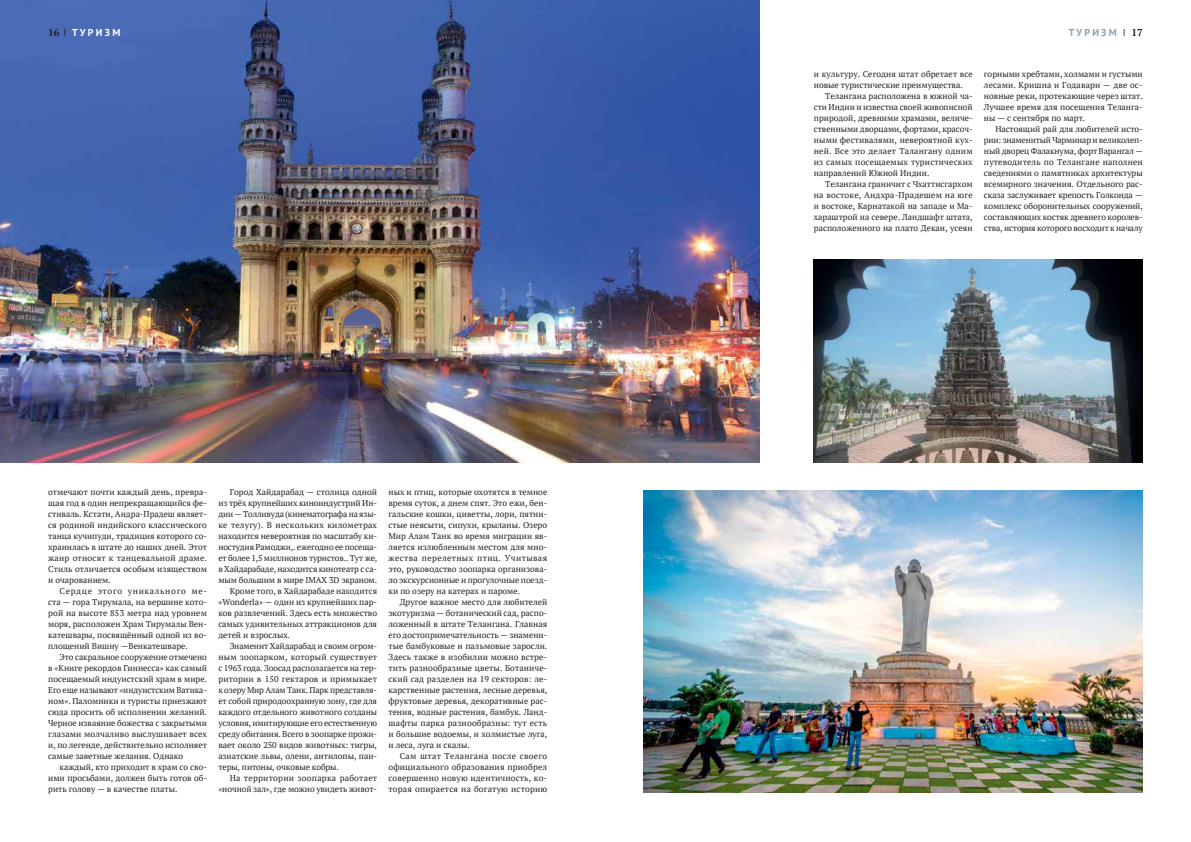
<style>
.page{position:relative;width:1191px;height:842px;background:#fff}
.page>*{position:absolute;margin:0;border:0;box-sizing:border-box;transform-origin:0 0}
.t1{font:700 10px "PT Sans";letter-spacing:.23em;color:#8da0aa}
.t2{font:700 10px "PT Sans";letter-spacing:.23em;color:#fff}
.t3{font:8.5px/11px "PT Serif";color:#231f20;text-align:justify}
.t4{font:8.5px "PT Serif";letter-spacing:.02em;color:#231f20}
.t5{font:8.5px "PT Serif";letter-spacing:-.02em;color:#231f20}
.t6{font:8.5px "PT Serif";letter-spacing:.025em;color:#231f20}
.t7{font:8.5px "PT Serif";letter-spacing:.03em;color:#231f20}
.s1{font-family:"PT Serif";color:#231f20}
.s2{font-weight:400;font-stretch:condensed;color:#231f20}
</style>
<div class="page">
<img style="left:0;top:0;width:760px;height:462px">
<img style="left:643px;top:491px;width:499px;height:301px">
<img style="left:814px;top:260px;width:328px;height:202px">
<p class="t2" style="left:48px;top:26px;width:74px"><span class="s1">16</span> <span class="s2">I</span> ТУРИЗМ</p>
<p class="t3" style="left:48px;top:486px;width:160px">отмечают почти каждый день, превра&shy;щая год в один непрекращающийся фе&shy;стиваль. Кстати, Андра-Прадеш являет&shy;ся родиной индийского классического танца кучипуди, традиция которого со&shy;хранилась в штате до наших дней. Этот жанр относят к танцевальной драме.<br>Стиль отличается особым изяществом и очарованием.</p>
<p class="t3" style="left:48px;top:585px;width:160px;text-indent:11px">Сердце этого уникального ме&shy;ста — гора Тирумала, на вершине кото&shy;рой на высоте 853 метра над уровнем моря, расположен Храм Тирумалы Вен&shy;катешвары, посвящённый одной из во&shy;площений Вишну —Венкатешваре.</p>
<p class="t3" style="left:48px;top:651px;width:160px;text-indent:11px">Это сакральное сооружение отмечено в «Книге рекордов Гиннесса» как самый посещаемый индуистский храм в мире.<br>Его еще называют «индуистским Ватика&shy;ном». Паломники и туристы приезжают сюда просить об исполнении желаний.<br>Черное изваяние божества с закрытыми глазами молчаливо выслушивает всех и, по легенде, действительно исполняет самые заветные желания. Однако</p>
<p class="t3" style="left:48px;top:761px;width:160px;text-indent:11px">каждый, кто приходит в храм со сво&shy;ими просьбами, должен быть готов об&shy;рить голову — в качестве платы.</p>
<p class="t3" style="left:230px;top:486px;width:149px">Город Хайдарабад — столица одной</p>
<p class="t3" style="left:218px;top:497px;width:160px">из трёх крупнейших киноиндустрий Ин-</p>
<p class="t5" style="left:218px;top:508px;width:160px">дии — Толливуда (кинематографа на язы-</p>
<p class="t6" style="left:218px;top:519px;width:160px">ке телугу). В нескольких километрах</p>
<p class="t3" style="left:218px;top:530px;width:160px">находится невероятная по масштабу ки-</p>
<p class="t3" style="left:218px;top:541px;width:160px">ностудия Рамоджи,. ежегодно ее посеща-</p>
<p class="t3" style="left:218px;top:552px;width:160px">ет более 1,5 миллионов туристов.. Тут же,</p>
<p class="t3" style="left:218px;top:563px;width:160px">в Хайдарабаде, находится кинотеатр с са-</p>
<p class="t3" style="left:218px;top:574px;width:160px">мым большим в мире IMAX 3D экраном.</p>
<p class="t3" style="left:230px;top:585px;width:149px">Кроме того, в Хайдарабаде находится</p>
<p class="t3" style="left:218px;top:596px;width:160px">«Wonderla» — один из крупнейших пар-</p>
<p class="t3" style="left:218px;top:607px;width:160px">ков развлечений. Здесь есть множество</p>
<p class="t3" style="left:218px;top:618px;width:160px">самых удивительных аттракционов для</p>
<p class="t3" style="left:218px;top:629px;width:73px">детей и взрослых.</p>
<p class="t3" style="left:230px;top:640px;width:149px">Знаменит Хайдарабад и своим огром-</p>
<p class="t4" style="left:218px;top:651px;width:160px">ным зоопарком, который существует</p>
<p class="t3" style="left:218px;top:662px;width:160px">с 1963 года. Зоосад располагается на тер-</p>
<p class="t4" style="left:218px;top:673px;width:160px">ритории в 150 гектаров и примыкает</p>
<p class="t3" style="left:218px;top:684px;width:160px">к озеру Мир Алам Танк. Парк представля-</p>
<p class="t3" style="left:218px;top:695px;width:160px">ет собой природоохранную зону, где для</p>
<p class="t3" style="left:218px;top:706px;width:160px">каждого отдельного животного созданы</p>
<p class="t3" style="left:218px;top:717px;width:160px">условия, имитирующие его естественную</p>
<p class="t3" style="left:218px;top:728px;width:160px">среду обитания. Всего в зоопарке прожи-</p>
<p class="t3" style="left:218px;top:739px;width:160px">вает около 250 видов животных: тигры,</p>
<p class="t3" style="left:218px;top:750px;width:160px">азиатские львы, олени, антилопы, пан-</p>
<p class="t3" style="left:218px;top:761px;width:122px">теры, питоны, очковые кобры.</p>
<p class="t7" style="left:230px;top:772px;width:149px">На территории зоопарка работает</p>
<p class="t3" style="left:218px;top:783px;width:160px">«ночной зал», где можно увидеть живот-</p>
<p class="t3" style="left:388px;top:486px;width:160px">ных и птиц, которые охотятся в темное время суток, а днем спят. Это ежи, бен&shy;гальские кошки, циветты, лори, пятни&shy;стые неясыти, сипухи, крыланы. Озеро Мир Алам Танк во время миграции яв&shy;ляется излюбленным местом для мно&shy;жества перелетных птиц. Учитывая это, руководство зоопарка организова&shy;ло экскурсионные и прогулочные поезд&shy;ки по озеру на катерах и пароме.</p>
<p class="t3" style="left:388px;top:596px;width:160px;text-indent:11px">Другое важное место для любителей экотуризма — ботанический сад, распо&shy;ложенный в штате Телангана. Главная его достопримечательность — знамени&shy;тые бамбуковые и пальмовые заросли.<br>Здесь также в изобилии можно встре&shy;тить разнообразные цветы. Ботаниче&shy;ский сад разделен на 19 секторов: ле&shy;карственные растения, лесные деревья, фруктовые деревья, декоративные рас&shy;тения, водные растения, бамбук. Ланд&shy;шафты парка разнообразны: тут есть и большие водоемы, и холмистые луга, и леса, луга и скалы.</p>
<p class="t3" style="left:388px;top:750px;width:160px;text-indent:11px">Сам штат Телангана после своего официального образования приобрел совершенно новую идентичность, ко&shy;торая опирается на богатую историю</p>
<p class="t1" style="left:1068px;top:26px;width:75px">ТУРИЗМ <span class="s2">I</span> <span class="s1">17</span></p>
<p class="t3" style="left:814px;top:68px;width:160px">и культуру. Сегодня штат обретает все новые туристические преимущества.</p>
<p class="t3" style="left:814px;top:90px;width:160px;text-indent:11px">Телангана расположена в южной ча&shy;сти Индии и известна своей живописной природой, древними храмами, величе&shy;ственными дворцами, фортами, красоч&shy;ными фестивалями, невероятной кух&shy;ней. Все это делает Талангану одним из самых посещаемых туристических направлений Южной Индии.</p>
<p class="t3" style="left:814px;top:178px;width:160px;text-indent:11px">Телангана граничит с Чхаттисгархом на востоке, Андхра-Прадешем на юге и востоке, Карнатакой на западе и Ма&shy;хараштрой на севере. Ландшафт штата, расположенного на плато Декан, усеян</p>
<p class="t3" style="left:984px;top:68px;width:160px">горными хребтами, холмами и густыми лесами. Кришна и Годавари — две ос&shy;новные реки, протекающие через штат.<br>Лучшее время для посещения Теланга&shy;ны — с сентября по март.</p>
<p class="t3" style="left:984px;top:123px;width:160px;text-indent:11px">Настоящий рай для любителей исто&shy;рии: знаменитый Чарминар и великолеп&shy;ный дворец Фалакнума, форт Варангал — путеводитель по Телангане наполнен сведениями о памятниках архитектуры всемирного значения. Отдельного рас&shy;сказа заслуживает крепость Голконда — комплекс оборонительных сооружений, составляющих костяк древнего королев&shy;ства, история которого восходит к началу</p>
</div>
